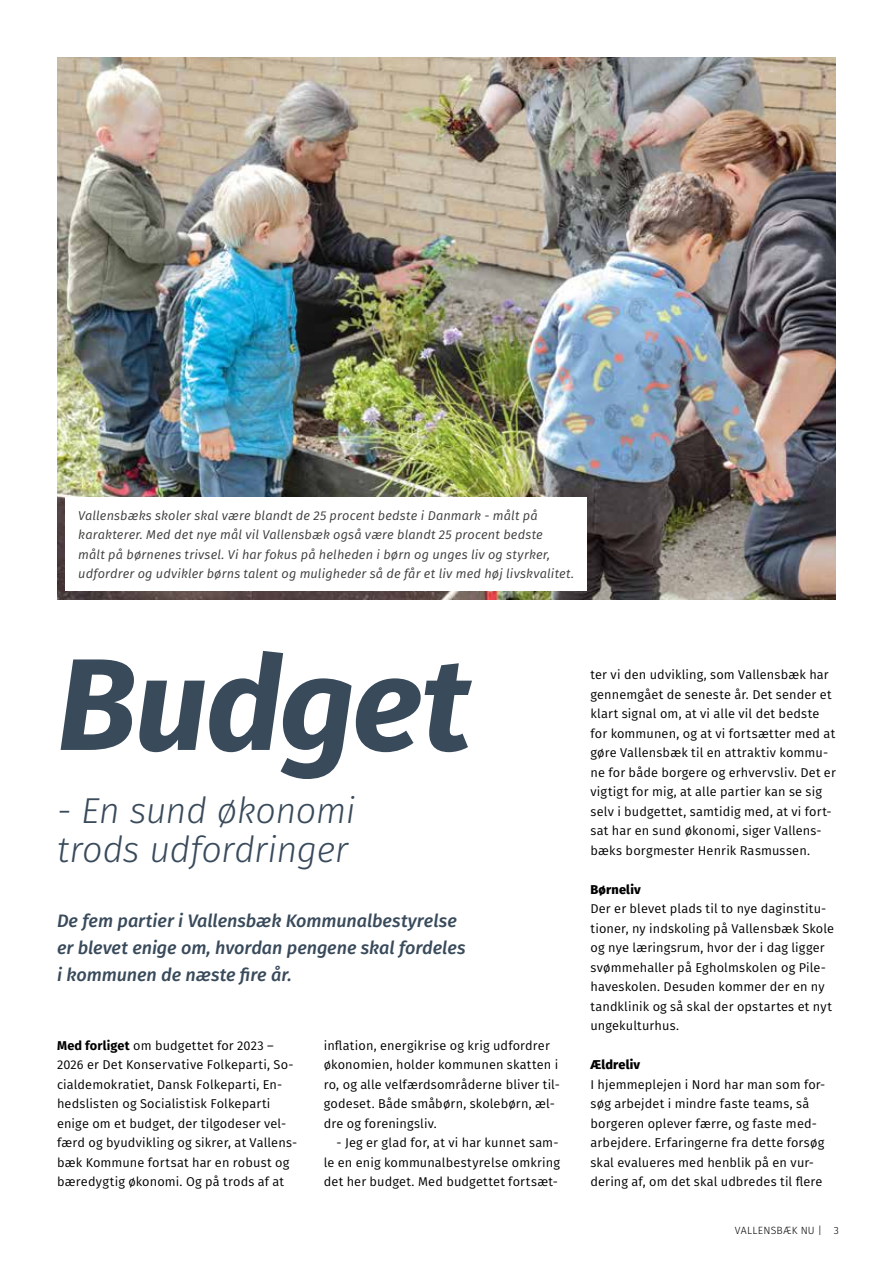
<style>
.page{position:relative;width:893px;height:1263px;background:#fff}
.page>*{position:absolute;margin:0;border:0;box-sizing:border-box;transform-origin:0 0}
.t1{font:italic 700 130.5px "Fira Sans";letter-spacing:-.02em;color:#394a5b}
.t2{font:italic 300 36px/39px "Fira Sans";letter-spacing:-.015em;color:#394a5b}
.t3{font:italic 500 18px/27px "Fira Sans";letter-spacing:-.005em;color:#394a5b}
.t4{font:12.75px/19.5px "Fira Sans";letter-spacing:.01em;color:#000}
.t5{font:italic 12.75px/19.5px "Fira Sans";letter-spacing:.01em;color:#3c3c3b}
.t6{font:800 12.75px "Fira Sans";letter-spacing:.015em;color:#000}
.t7{font:300 10.5px "Fira Sans";letter-spacing:.025em;color:#000}
.s1{font-weight:700}
</style>
<div class="page">
<img style="left:57px;top:57px;width:779px;height:543px">
<div style="left:66px;top:497px;width:521px;height:94px;background:#fff"></div>
<p class="t5" style="left:78px;top:506px;width:497px">Vallensbæks skoler skal være blandt de 25 procent bedste i Danmark - målt på karakterer. Med det nye mål vil Vallensbæk også være blandt 25 procent bedste<br>målt på børnenes trivsel. Vi har fokus på helheden i børn og unges liv og styrker, udfordrer og udvikler børns talent og muligheder så de får et liv med høj livskvalitet.</p>
<h1 class="t1" style="left:57px;top:613px;width:415px">Budget</h1>
<h2 class="t2" style="left:57px;top:791px;width:300px">- En sund økonomi trods udfordringer</h2>
<h3 class="t3" style="left:57px;top:907px;width:410px">De fem partier i Vallensbæk Kommunalbestyrelse er blevet enige om, hvordan pengene skal fordeles i kommunen de næste fire år.</h3>
<p class="t4" style="left:57px;top:1036px;width:242px"><span class="s1">Med forliget</span> om budgettet for 2023 – 2026 er Det Konservative Folkeparti, So&shy;cialdemokratiet, Dansk Folkeparti, En&shy;hedslisten og Socialistisk Folkeparti enige om et budget, der tilgodeser vel&shy;færd og byudvikling og sikrer, at Vallens&shy;bæk Kommune fortsat har en robust og bæredygtig økonomi. Og på trods af at</p>
<p class="t4" style="left:324px;top:1036px;width:238px">inflation, energikrise og krig udfordrer økonomien, holder kommunen skatten i ro, og alle velfærdsområderne bliver til&shy;godeset. Både småbørn, skolebørn, æl&shy;dre og foreningsliv.</p>
<p class="t4" style="left:324px;top:1133px;width:238px;text-indent:13px">- Jeg er glad for, at vi har kunnet sam&shy;le en enig kommunalbestyrelse omkring det her budget. Med budgettet fortsæt-</p>
<p class="t4" style="left:590px;top:665px;width:247px">ter vi den udvikling, som Vallensbæk har gennemgået de seneste år. Det sender et klart signal om, at vi alle vil det bedste for kommunen, og at vi fortsætter med at gøre Vallensbæk til en attraktiv kommu&shy;ne for både borgere og erhvervsliv. Det er vigtigt for mig, at alle partier kan se sig selv i budgettet, samtidig med, at vi fort&shy;sat har en sund økonomi, siger Vallens&shy;bæks borgmester Henrik Rasmussen.</p>
<p class="t6" style="left:590px;top:880px;width:52px">Børneliv</p>
<p class="t4" style="left:590px;top:899px;width:245px">Der er blevet plads til to nye daginstitu&shy;tioner, ny indskoling på Vallensbæk Skole og nye læringsrum, hvor der i dag ligger svømmehaller på Egholmskolen og Pile&shy;haveskolen. Desuden kommer der en ny tandklinik og så skal der opstartes et nyt ungekulturhus.</p>
<p class="t6" style="left:590px;top:1056px;width:51px">Ældreliv</p>
<p class="t4" style="left:590px;top:1074px;width:236px">I hjemmeplejen i Nord har man som for&shy;søg arbejdet i mindre faste teams, så borgeren oplever færre, og faste med&shy;arbejdere. Erfaringerne fra dette forsøg skal evalueres med henblik på en vur&shy;dering af, om det skal udbredes til flere</p>
<p class="t7" style="left:735px;top:1223px;width:106px">VALLENSBÆK NU | 3</p>
</div>
